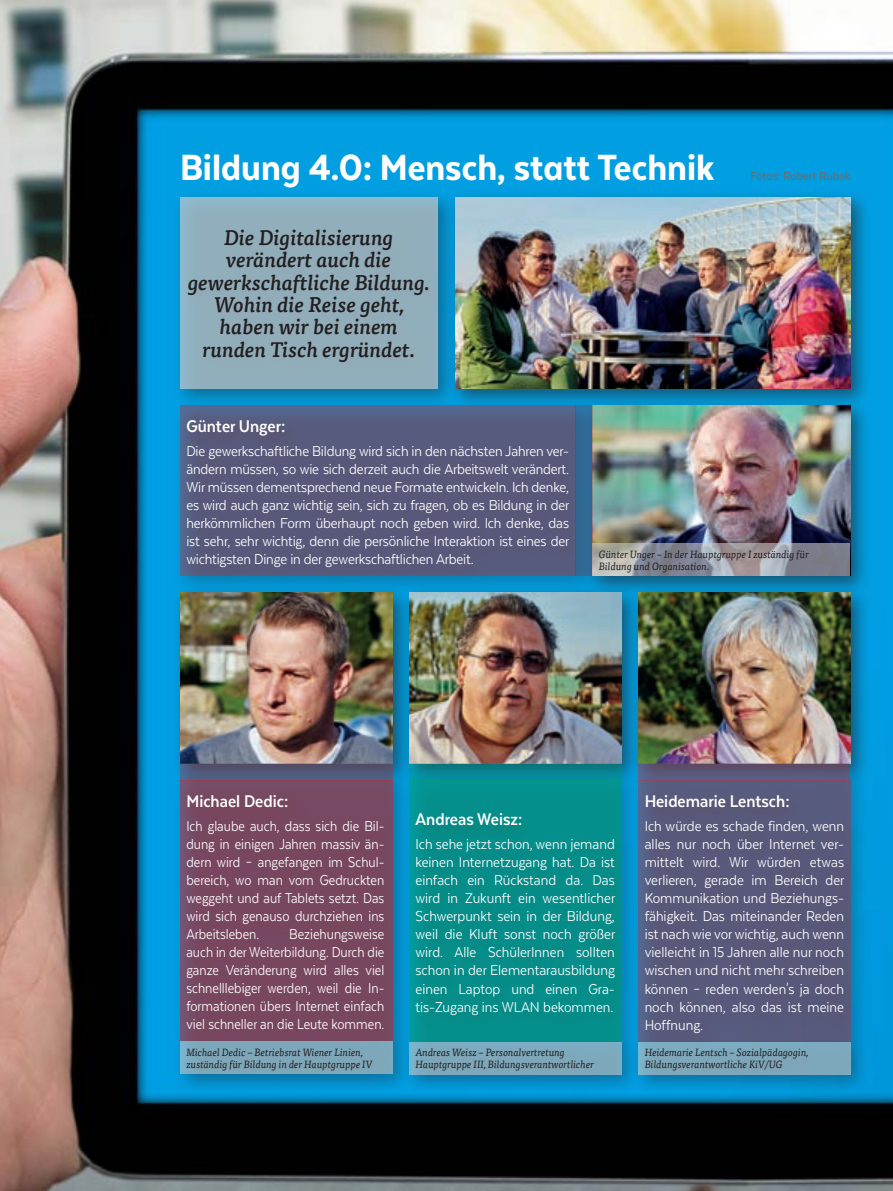
<style>
.page{position:relative;width:893px;height:1191px;background:#fff}
.page>*{position:absolute;margin:0;border:0;box-sizing:border-box;transform-origin:0 0}
.t1{font:800 42px "Texta Narrow Alt";color:#fff}
.Vorspann{font:italic 500 21px/22.4px "Tisa OT";color:#231f20;text-align:center}
.Kastentitel{font:700 19.5px "Texta Narrow";color:#fff}
.Kastentext{font:16.5px/18px "Texta Narrow";color:#fff;text-align:justify}
.Kastentext-2{font:16.5px/18px "Texta Narrow";color:#fff;text-align:justify;scale:.95 1}
.Fotocredit{font:500 13.5px "Texta Narrow";color:#6c6d70}
.Bildunterschrift{font:italic 10.5px/12px "Tisa OT";color:#231f20;scale:.95 1}
</style>
<div class="page">
<img style="left:0;top:0;width:893px;height:1191px">
<div style="left:172px;top:190px;width:286px;height:219px;background:#231f20;opacity:.55"></div>
<div style="left:180px;top:197px;width:258px;height:192px;background:#91adba"></div>
<div style="left:447px;top:189px;width:424px;height:220px;background:#231f20;opacity:.55"></div>
<img style="left:455px;top:197px;width:395px;height:192px">
<div style="left:172px;top:397px;width:699px;height:199px;background:#231f20;opacity:.55"></div>
<svg style="left:180px;top:406px;width:395px;height:170px;background:#575a7c"></svg>
<img style="left:592px;top:406px;width:258px;height:137px">
<div style="left:575px;top:406px;width:17px;height:170px;background:#306894"></div>
<svg style="left:592px;top:543px;width:258px;height:33px;background:#95969e"></svg>
<div style="left:401px;top:584px;width:241px;height:510px;background:#231f20;opacity:.55"></div>
<div style="left:409px;top:780px;width:212px;height:261px;background:#058d89"></div>
<img style="left:413px;top:593px;width:208px;height:170px">
<svg style="left:413px;top:763px;width:208px;height:17px;background:#0e8490"></svg>
<div style="left:409px;top:1041px;width:212px;height:33px;background:#7ea8ba"></div>
<div style="left:172px;top:584px;width:241px;height:510px;background:#231f20;opacity:.55"></div>
<div style="left:180px;top:780px;width:212px;height:261px;background:#78475f"></div>
<img style="left:180px;top:593px;width:212px;height:170px">
<svg style="left:180px;top:763px;width:212px;height:17px;background:#545877"></svg>
<div style="left:180px;top:1041px;width:212px;height:33px;background:#7ea7ba"></div>
<div style="left:630px;top:584px;width:241px;height:510px;background:#231f20;opacity:.55"></div>
<img style="left:638px;top:593px;width:212px;height:170px">
<div style="left:638px;top:780px;width:212px;height:261px;background:#58597a"></div>
<svg style="left:638px;top:763px;width:212px;height:17px;background:#5f5675"></svg>
<div style="left:638px;top:1041px;width:212px;height:33px;background:#7da7ba"></div>
<p class="t1" style="left:180px;top:146px;width:536px">Bildung 4.0: Mensch, statt Technik</p>
<p class="Vorspann" style="left:188px;top:227px;width:243px">Die Digitalisierung verändert auch die gewerkschaftliche Bildung.</p>
<p class="Vorspann" style="left:203px;top:294px;width:214px">Wohin die Reise geht, haben wir bei einem runden Tisch ergründet.</p>
<p class="Fotocredit" style="left:750px;top:169px;width:102px">Fotos: Robert Rubak</p>
<p class="Kastentitel" style="left:186px;top:416px;width:100px">Günter Unger:</p>
<p class="Kastentext" style="left:186px;top:442px;width:385px">Die gewerkschaftliche Bildung wird sich in den nächsten Jahren ver&shy;ändern müssen, so wie sich derzeit auch die Arbeitswelt verändert.<br>Wir müssen dementsprechend neue Formate entwickeln. Ich denke, es wird auch ganz wichtig sein, sich zu fragen, ob es Bildung in der herkömmlichen Form überhaupt noch geben wird. Ich denke, das ist sehr, sehr wichtig, denn die persönliche Interaktion ist eines der wichtigsten Dinge in der gewerkschaftlichen Arbeit.</p>
<p class="Bildunterschrift" style="left:599px;top:548px;width:223px">Günter Unger – In der Hauptgruppe I zuständig für<br>Bildung und Organisation.</p>
<p class="Kastentitel" style="left:186px;top:791px;width:103px">Michael Dedic:</p>
<p class="Kastentext-2" style="left:186px;top:817px;width:210px">Ich glaube auch, dass sich die Bil&shy;dung in einigen Jahren massiv än&shy;dern wird – angefangen im Schul&shy;bereich, wo man vom Gedruckten weggeht und auf Tablets setzt. Das wird sich genauso durchziehen ins Arbeitsleben.</p>
<p class="Kastentext-2" style="left:186px;top:925px;width:210px;text-indent:103px">Beziehungsweise auch in der Weiterbildung. Durch die ganze Veränderung wird alles viel schnelllebiger werden, weil die In&shy;formationen übers Internet einfach viel schneller an die Leute kommen.</p>
<p class="Bildunterschrift" style="left:186px;top:1046px;width:198px">Michael Dedic – Betriebsrat Wiener Linien, zuständig für Bildung in der Hauptgruppe IV</p>
<p class="Kastentitel" style="left:416px;top:809px;width:108px">Andreas Weisz:</p>
<p class="Kastentext" style="left:416px;top:835px;width:201px">Ich sehe jetzt schon, wenn jemand keinen Internetzugang hat. Da ist einfach ein Rückstand da. Das wird in Zukunft ein wesentlicher Schwerpunkt sein in der Bildung, weil die Kluft sonst noch größer wird. Alle SchülerInnen sollten schon in der Elementarausbildung einen Laptop und einen Gra&shy;tis-Zugang ins WLAN bekommen.</p>
<p class="Bildunterschrift" style="left:416px;top:1046px;width:189px">Andreas Weisz – Personalvertretung<br>Hauptgruppe III, Bildungsverantwortlicher</p>
<p class="Kastentitel" style="left:645px;top:791px;width:146px">Heidemarie Lentsch:</p>
<p class="Kastentext" style="left:645px;top:817px;width:201px">Ich würde es schade finden, wenn alles nur noch über Internet ver&shy;mittelt wird. Wir würden etwas verlieren, gerade im Bereich der Kommunikation und Beziehungs&shy;fähigkeit. Das miteinander Reden ist nach wie vor wichtig, auch wenn vielleicht in 15 Jahren alle nur noch wischen und nicht mehr schreiben können – reden werden's ja doch noch können, also das ist meine Hoffnung.</p>
<p class="Bildunterschrift" style="left:645px;top:1046px;width:174px">Heidemarie Lentsch – Sozialpädagogin,<br>Bildungsverantwortliche KiV/UG</p>
</div>
